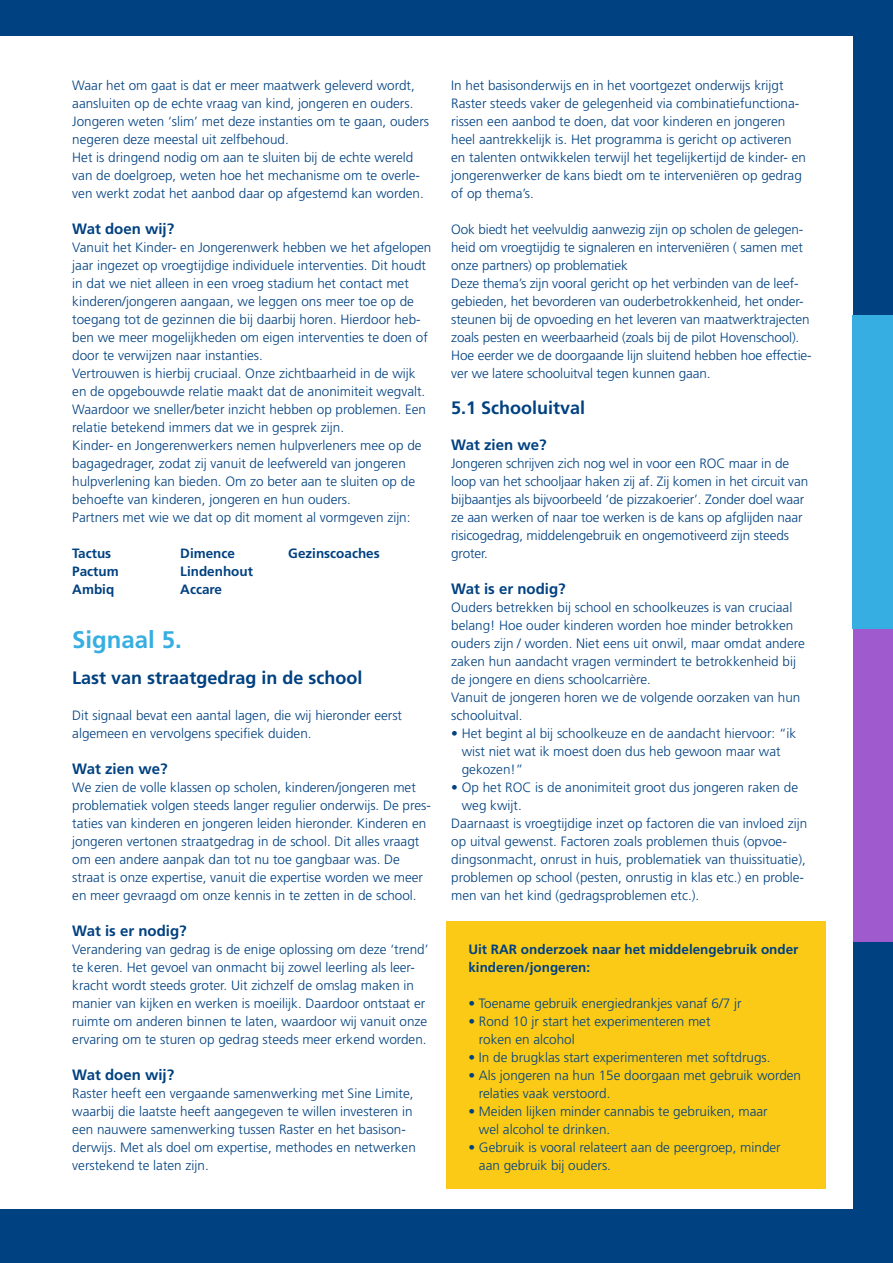
<style>
.page{position:relative;width:893px;height:1263px;background:#004181}
.page>*{position:absolute;margin:0;border:0;box-sizing:border-box;transform-origin:0 0}
.t1{font:700 24px "Frutiger";color:#36aee2}
.t2{font:700 18px "Frutiger";color:#004181}
.t3{font:700 15px "Frutiger";color:#004181}
.t4{font:300 13.5px/18px "Frutiger";color:#004181}
.t5{font:700 13.5px/18px "Frutiger";color:#004181}
</style>
<div class="page">
<div style="left:0;top:37px;width:853px;height:1172px;background:#fff"></div>
<div style="left:853px;top:629px;width:40px;height:313px;background:#9f5acd"></div>
<div style="left:853px;top:316px;width:40px;height:313px;background:#36aee2"></div>
<div style="left:446px;top:921px;width:380px;height:267px;background:#fbca16"></div>
<p class="t4" style="left:72px;top:76px;width:358px">Waar het om gaat is dat er meer maatwerk geleverd wordt, aansluiten op de echte vraag van kind, jongeren en ouders.<br>Jongeren weten ‘slim’ met deze instanties om te gaan, ouders negeren deze meestal uit zelfbehoud.<br>Het is dringend nodig om aan te sluiten bij de echte wereld van de doelgroep, weten hoe het mechanisme om te overle&shy;ven werkt zodat het aanbod daar op afgestemd kan worden.</p>
<p class="t3" style="left:72px;top:220px;width:103px">Wat doen wij?</p>
<p class="t4" style="left:72px;top:238px;width:361px">Vanuit het Kinder- en Jongerenwerk hebben we het afgelopen jaar ingezet op vroegtijdige individuele interventies. Dit houdt in dat we niet alleen in een vroeg stadium het contact met kinderen/jongeren aangaan, we leggen ons meer toe op de toegang tot de gezinnen die bij daarbij horen. Hierdoor heb&shy;ben we meer mogelijkheden om eigen interventies te doen of door te verwijzen naar instanties.<br>Vertrouwen is hierbij cruciaal. Onze zichtbaarheid in de wijk en de opgebouwde relatie maakt dat de anonimiteit wegvalt.<br>Waardoor we sneller/beter inzicht hebben op problemen. Een relatie betekend immers dat we in gesprek zijn.<br>Kinder- en Jongerenwerkers nemen hulpverleners mee op de bagagedrager, zodat zij vanuit de leefwereld van jongeren hulpverlening kan bieden. Om zo beter aan te sluiten op de behoefte van kinderen, jongeren en hun ouders.<br>Partners met wie we dat op dit moment al vormgeven zijn:</p>
<p class="t5" style="left:72px;top:544px;width:41px">Tactus</p>
<p class="t5" style="left:180px;top:544px;width:56px">Dimence</p>
<p class="t5" style="left:288px;top:544px;width:93px">Gezinscoaches</p>
<p class="t5" style="left:72px;top:562px;width:48px">Pactum</p>
<p class="t5" style="left:180px;top:562px;width:74px">Lindenhout</p>
<p class="t5" style="left:72px;top:580px;width:43px">Ambiq</p>
<p class="t5" style="left:180px;top:580px;width:43px">Accare</p>
<h1 class="t1" style="left:72px;top:626px;width:111px">Signaal 5.</h1>
<h2 class="t2" style="left:72px;top:667px;width:292px">Last van straatgedrag in de school</h2>
<p class="t4" style="left:72px;top:706px;width:331px">Dit signaal bevat een aantal lagen, die wij hieronder eerst algemeen en vervolgens specifiek duiden.</p>
<p class="t3" style="left:72px;top:760px;width:97px">Wat zien we?</p>
<p class="t4" style="left:72px;top:778px;width:360px">We zien de volle klassen op scholen, kinderen/jongeren met problematiek volgen steeds langer regulier onderwijs. De pres&shy;taties van kinderen en jongeren leiden hieronder. Kinderen en jongeren vertonen straatgedrag in de school. Dit alles vraagt om een andere aanpak dan tot nu toe gangbaar was. De straat is onze expertise, vanuit die expertise worden we meer en meer gevraagd om onze kennis in te zetten in de school.</p>
<p class="t3" style="left:72px;top:922px;width:116px">Wat is er nodig?</p>
<p class="t4" style="left:72px;top:940px;width:358px">Verandering van gedrag is de enige oplossing om deze ‘trend’ te keren. Het gevoel van onmacht bij zowel leerling als leer&shy;kracht wordt steeds groter. Uit zichzelf de omslag maken in manier van kijken en werken is moeilijk. Daardoor ontstaat er ruimte om anderen binnen te laten, waardoor wij vanuit onze ervaring om te sturen op gedrag steeds meer erkend worden.</p>
<p class="t3" style="left:72px;top:1066px;width:103px">Wat doen wij?</p>
<p class="t4" style="left:72px;top:1084px;width:345px">Raster heeft een vergaande samenwerking met Sine Limite, waarbij die laatste heeft aangegeven te willen investeren in een nauwere samenwerking tussen Raster en het basison&shy;derwijs. Met als doel om expertise, methodes en netwerken verstekend te laten zijn.</p>
<p class="t4" style="left:451px;top:76px;width:356px">In het basisonderwijs en in het voortgezet onderwijs krijgt Raster steeds vaker de gelegenheid via combinatiefunctiona&shy;rissen een aanbod te doen, dat voor kinderen en jongeren heel aantrekkelijk is. Het programma is gericht op activeren en talenten ontwikkelen terwijl het tegelijkertijd de kinder- en jongerenwerker de kans biedt om te interveniëren op gedrag of op thema’s.</p>
<p class="t4" style="left:451px;top:220px;width:362px">Ook biedt het veelvuldig aanwezig zijn op scholen de gelegen&shy;heid om vroegtijdig te signaleren en interveniëren ( samen met onze partners) op problematiek<br>Deze thema’s zijn vooral gericht op het verbinden van de leef&shy;gebieden, het bevorderen van ouderbetrokkenheid, het onder&shy;steunen bij de opvoeding en het leveren van maatwerktrajecten zoals pesten en weerbaarheid (zoals bij de pilot Hovenschool).<br>Hoe eerder we de doorgaande lijn sluitend hebben hoe effectie&shy;ver we latere schooluitval tegen kunnen gaan.</p>
<h2 class="t2" style="left:451px;top:397px;width:136px">5.1 Schooluitval</h2>
<p class="t3" style="left:451px;top:436px;width:97px">Wat zien we?</p>
<p class="t4" style="left:451px;top:454px;width:359px">Jongeren schrijven zich nog wel in voor een ROC maar in de loop van het schooljaar haken zij af. Zij komen in het circuit van bijbaantjes als bijvoorbeeld ‘de pizzakoerier’. Zonder doel waar ze aan werken of naar toe werken is de kans op afglijden naar risicogedrag, middelengebruik en ongemotiveerd zijn steeds groter.</p>
<p class="t3" style="left:451px;top:580px;width:116px">Wat is er nodig?</p>
<p class="t4" style="left:451px;top:598px;width:355px">Ouders betrekken bij school en schoolkeuzes is van cruciaal belang! Hoe ouder kinderen worden hoe minder betrokken ouders zijn / worden. Niet eens uit onwil, maar omdat andere zaken hun aandacht vragen vermindert te betrokkenheid bij de jongere en diens schoolcarrière.<br>Vanuit de jongeren horen we de volgende oorzaken van hun schooluitval.</p>
<p class="t4" style="left:462px;top:724px;width:336px;text-indent:-11px">• Het begint al bij schoolkeuze en de aandacht hiervoor: “ik wist niet wat ik moest doen dus heb gewoon maar wat gekozen!”</p>
<p class="t4" style="left:451px;top:778px;width:348px">• Op het ROC is de anonimiteit groot dus jongeren raken de</p>
<p class="t4" style="left:462px;top:796px;width:62px">weg kwijt.</p>
<p class="t4" style="left:451px;top:814px;width:358px">Daarnaast is vroegtijdige inzet op factoren die van invloed zijn</p>
<p class="t4" style="left:451px;top:832px;width:337px">op uitval gewenst. Factoren zoals problemen thuis (opvoe-</p>
<p class="t4" style="left:451px;top:850px;width:356px">dingsonmacht, onrust in huis, problematiek van thuissituatie),</p>
<p class="t4" style="left:451px;top:868px;width:354px">problemen op school (pesten, onrustig in klas etc.) en proble-</p>
<p class="t4" style="left:451px;top:886px;width:250px">men van het kind (gedragsproblemen etc.).</p>
<p class="t5" style="left:468px;top:940px;width:332px">Uit RAR onderzoek naar het middelengebruik onder kinderen/jongeren:</p>
<p class="t4" style="left:468px;top:994px;width:275px">• Toename gebruik energiedrankjes vanaf 6/7 jr</p>
<p class="t4" style="left:479px;top:1012px;width:233px;text-indent:-11px">• Rond 10 jr start het experimenteren met roken en alcohol</p>
<p class="t4" style="left:468px;top:1048px;width:304px">• In de brugklas start experimenteren met softdrugs.</p>
<p class="t4" style="left:479px;top:1066px;width:324px;text-indent:-11px">• Als jongeren na hun 15e doorgaan met gebruik worden relaties vaak verstoord.</p>
<p class="t4" style="left:479px;top:1102px;width:290px;text-indent:-11px">• Meiden lijken minder cannabis te gebruiken, maar wel alcohol te drinken.</p>
<p class="t4" style="left:479px;top:1138px;width:303px;text-indent:-11px">• Gebruik is vooral relateert aan de peergroep, minder aan gebruik bij ouders.</p>
</div>
